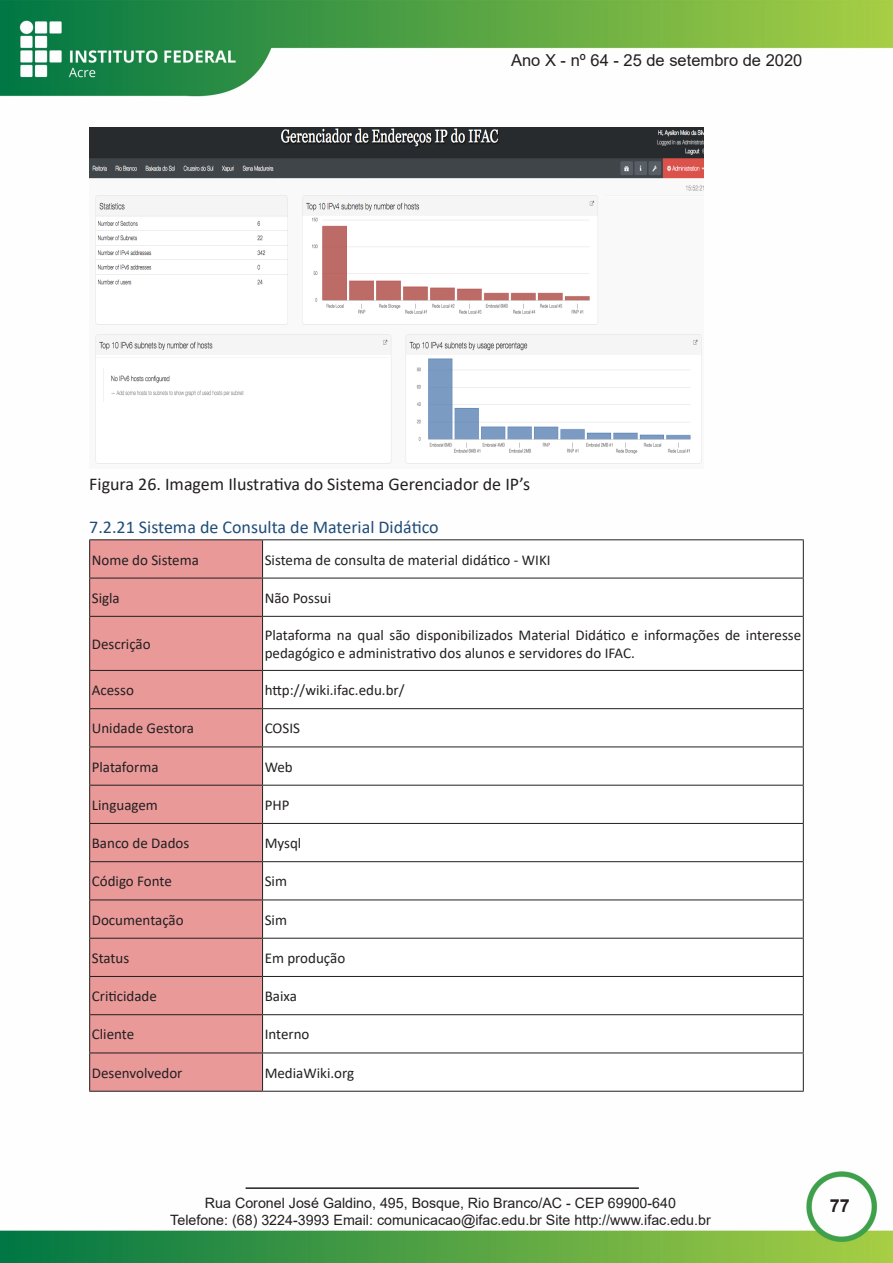
<style>
.page{position:relative;width:893px;height:1263px;background:#fff}
.page>*{position:absolute;margin:0;border:0;box-sizing:border-box;transform-origin:0 0}
.t1{font:18px "Calibri";color:#231f20}
.t2{font:18px "Calibri";color:#1f4d78}
.t3{font:700 18px "Arial";color:#231f20}
.t4{font:16.5px "Arial";color:#231f20}
.t5{font:15px/18px "Calibri";color:#231f20}
.t6{font:14.25px/17.1px "Arial";color:#231f20;text-align:center}
</style>
<div class="page">
<img style="left:0;top:0;width:893px;height:1263px">
<hr style="left:246px;top:1187px;width:393px;height:2px;background:#231f20">
<img style="left:89px;top:128px;width:615px;height:341px">
<div style="left:90px;top:540px;width:172px;height:551px;background:#ea9999"></div>
<svg style="left:263px;top:540px;width:540px;height:551px"></svg>
<hr style="left:89px;top:539px;width:174px;height:1px;background:#231f20">
<hr style="left:89px;top:540px;width:1px;height:38px;background:#231f20">
<hr style="left:263px;top:539px;width:541px;height:1px;background:#231f20">
<hr style="left:262px;top:540px;width:1px;height:38px;background:#231f20">
<hr style="left:803px;top:540px;width:1px;height:38px;background:#231f20">
<hr style="left:89px;top:578px;width:174px;height:1px;background:#231f20">
<hr style="left:89px;top:578px;width:1px;height:38px;background:#231f20">
<hr style="left:263px;top:578px;width:541px;height:1px;background:#231f20">
<hr style="left:262px;top:578px;width:1px;height:38px;background:#231f20">
<hr style="left:803px;top:578px;width:1px;height:38px;background:#231f20">
<hr style="left:89px;top:616px;width:174px;height:1px;background:#231f20">
<hr style="left:89px;top:617px;width:1px;height:53px;background:#231f20">
<hr style="left:263px;top:616px;width:541px;height:1px;background:#231f20">
<hr style="left:262px;top:617px;width:1px;height:53px;background:#231f20">
<hr style="left:803px;top:617px;width:1px;height:53px;background:#231f20">
<hr style="left:89px;top:670px;width:174px;height:1px;background:#231f20">
<hr style="left:89px;top:671px;width:1px;height:37px;background:#231f20">
<hr style="left:263px;top:670px;width:541px;height:1px;background:#231f20">
<hr style="left:262px;top:671px;width:1px;height:37px;background:#231f20">
<hr style="left:803px;top:671px;width:1px;height:37px;background:#231f20">
<hr style="left:89px;top:708px;width:174px;height:1px;background:#231f20">
<hr style="left:89px;top:709px;width:1px;height:37px;background:#231f20">
<hr style="left:263px;top:708px;width:541px;height:1px;background:#231f20">
<hr style="left:262px;top:709px;width:1px;height:37px;background:#231f20">
<hr style="left:803px;top:709px;width:1px;height:37px;background:#231f20">
<hr style="left:89px;top:746px;width:174px;height:1px;background:#231f20">
<hr style="left:89px;top:747px;width:1px;height:38px;background:#231f20">
<hr style="left:263px;top:746px;width:541px;height:1px;background:#231f20">
<hr style="left:262px;top:747px;width:1px;height:38px;background:#231f20">
<hr style="left:803px;top:747px;width:1px;height:38px;background:#231f20">
<hr style="left:89px;top:785px;width:174px;height:1px;background:#231f20">
<hr style="left:89px;top:785px;width:1px;height:38px;background:#231f20">
<hr style="left:263px;top:785px;width:541px;height:1px;background:#231f20">
<hr style="left:262px;top:785px;width:1px;height:38px;background:#231f20">
<hr style="left:803px;top:785px;width:1px;height:38px;background:#231f20">
<hr style="left:89px;top:823px;width:174px;height:1px;background:#231f20">
<hr style="left:89px;top:824px;width:1px;height:37px;background:#231f20">
<hr style="left:263px;top:823px;width:541px;height:1px;background:#231f20">
<hr style="left:262px;top:824px;width:1px;height:37px;background:#231f20">
<hr style="left:803px;top:824px;width:1px;height:37px;background:#231f20">
<hr style="left:89px;top:861px;width:174px;height:1px;background:#231f20">
<hr style="left:89px;top:862px;width:1px;height:37px;background:#231f20">
<hr style="left:263px;top:861px;width:541px;height:1px;background:#231f20">
<hr style="left:262px;top:862px;width:1px;height:37px;background:#231f20">
<hr style="left:803px;top:862px;width:1px;height:37px;background:#231f20">
<hr style="left:89px;top:899px;width:174px;height:1px;background:#231f20">
<hr style="left:89px;top:900px;width:1px;height:38px;background:#231f20">
<hr style="left:263px;top:899px;width:541px;height:1px;background:#231f20">
<hr style="left:262px;top:900px;width:1px;height:38px;background:#231f20">
<hr style="left:803px;top:900px;width:1px;height:38px;background:#231f20">
<hr style="left:89px;top:938px;width:174px;height:1px;background:#231f20">
<hr style="left:89px;top:938px;width:1px;height:38px;background:#231f20">
<hr style="left:263px;top:938px;width:541px;height:1px;background:#231f20">
<hr style="left:262px;top:938px;width:1px;height:38px;background:#231f20">
<hr style="left:803px;top:938px;width:1px;height:38px;background:#231f20">
<hr style="left:89px;top:976px;width:174px;height:1px;background:#231f20">
<hr style="left:89px;top:977px;width:1px;height:37px;background:#231f20">
<hr style="left:263px;top:976px;width:541px;height:1px;background:#231f20">
<hr style="left:262px;top:977px;width:1px;height:37px;background:#231f20">
<hr style="left:803px;top:977px;width:1px;height:37px;background:#231f20">
<hr style="left:89px;top:1014px;width:174px;height:1px;background:#231f20">
<hr style="left:89px;top:1015px;width:1px;height:37px;background:#231f20">
<hr style="left:263px;top:1014px;width:541px;height:1px;background:#231f20">
<hr style="left:262px;top:1015px;width:1px;height:37px;background:#231f20">
<hr style="left:803px;top:1015px;width:1px;height:37px;background:#231f20">
<hr style="left:89px;top:1052px;width:174px;height:1px;background:#231f20">
<hr style="left:89px;top:1053px;width:1px;height:38px;background:#231f20">
<hr style="left:263px;top:1052px;width:541px;height:1px;background:#231f20">
<hr style="left:262px;top:1053px;width:1px;height:38px;background:#231f20">
<hr style="left:803px;top:1053px;width:1px;height:38px;background:#231f20">
<hr style="left:89px;top:1091px;width:174px;height:1px;background:#231f20">
<hr style="left:263px;top:1091px;width:541px;height:1px;background:#231f20">
<p class="t4" style="left:511px;top:49px;width:293px">Ano X - nº 64 - 25 de setembro de 2020</p>
<p class="t1" style="left:89px;top:472px;width:442px">Figura 26. Imagem Ilustrativa do Sistema Gerenciador de IP’s</p>
<p class="t2" style="left:89px;top:515px;width:351px">7.2.21 Sistema de Consulta de Material Didático</p>
<p class="t5" style="left:92px;top:550px;width:109px">Nome do Sistema</p>
<p class="t5" style="left:265px;top:550px;width:287px">Sistema de consulta de material didático - WIKI</p>
<p class="t5" style="left:92px;top:588px;width:30px">Sigla</p>
<p class="t5" style="left:265px;top:588px;width:68px">Não Possui</p>
<p class="t5" style="left:92px;top:635px;width:60px">Descrição</p>
<p class="t5" style="left:265px;top:626px;width:538px">Plataforma na qual são disponibilizados Material Didático e informações de interesse pedagógico e administrativo dos alunos e servidores do IFAC.</p>
<p class="t5" style="left:92px;top:681px;width:44px">Acesso</p>
<p class="t5" style="left:265px;top:681px;width:141px">http://wiki.ifac.edu.br/</p>
<p class="t5" style="left:92px;top:719px;width:104px">Unidade Gestora</p>
<p class="t5" style="left:265px;top:719px;width:37px">COSIS</p>
<p class="t5" style="left:92px;top:757px;width:68px">Plataforma</p>
<p class="t5" style="left:265px;top:757px;width:30px">Web</p>
<p class="t5" style="left:92px;top:795px;width:68px">Linguagem</p>
<p class="t5" style="left:265px;top:795px;width:26px">PHP</p>
<p class="t5" style="left:92px;top:834px;width:99px">Banco de Dados</p>
<p class="t5" style="left:265px;top:834px;width:38px">Mysql</p>
<p class="t5" style="left:92px;top:872px;width:82px">Código Fonte</p>
<p class="t5" style="left:265px;top:872px;width:24px">Sim</p>
<p class="t5" style="left:92px;top:910px;width:93px">Documentação</p>
<p class="t5" style="left:265px;top:910px;width:24px">Sim</p>
<p class="t5" style="left:92px;top:948px;width:39px">Status</p>
<p class="t5" style="left:265px;top:948px;width:82px">Em produção</p>
<p class="t5" style="left:92px;top:987px;width:67px">Criticidade</p>
<p class="t5" style="left:265px;top:987px;width:34px">Baixa</p>
<p class="t5" style="left:92px;top:1025px;width:44px">Cliente</p>
<p class="t5" style="left:265px;top:1025px;width:46px">Interno</p>
<p class="t5" style="left:92px;top:1063px;width:92px">Desenvolvedor</p>
<p class="t5" style="left:265px;top:1063px;width:91px">MediaWiki.org</p>
<p class="t6" style="left:170px;top:1194px;width:542px">Rua Coronel José Galdino, 495, Bosque, Rio Branco/AC - CEP 69900-640<br>Telefone: (68) 3224-3993 Email: comunicacao@ifac.edu.br Site http://www.ifac.edu.br</p>
<p class="t3" style="left:830px;top:1193px;width:22px">77</p>
</div>
